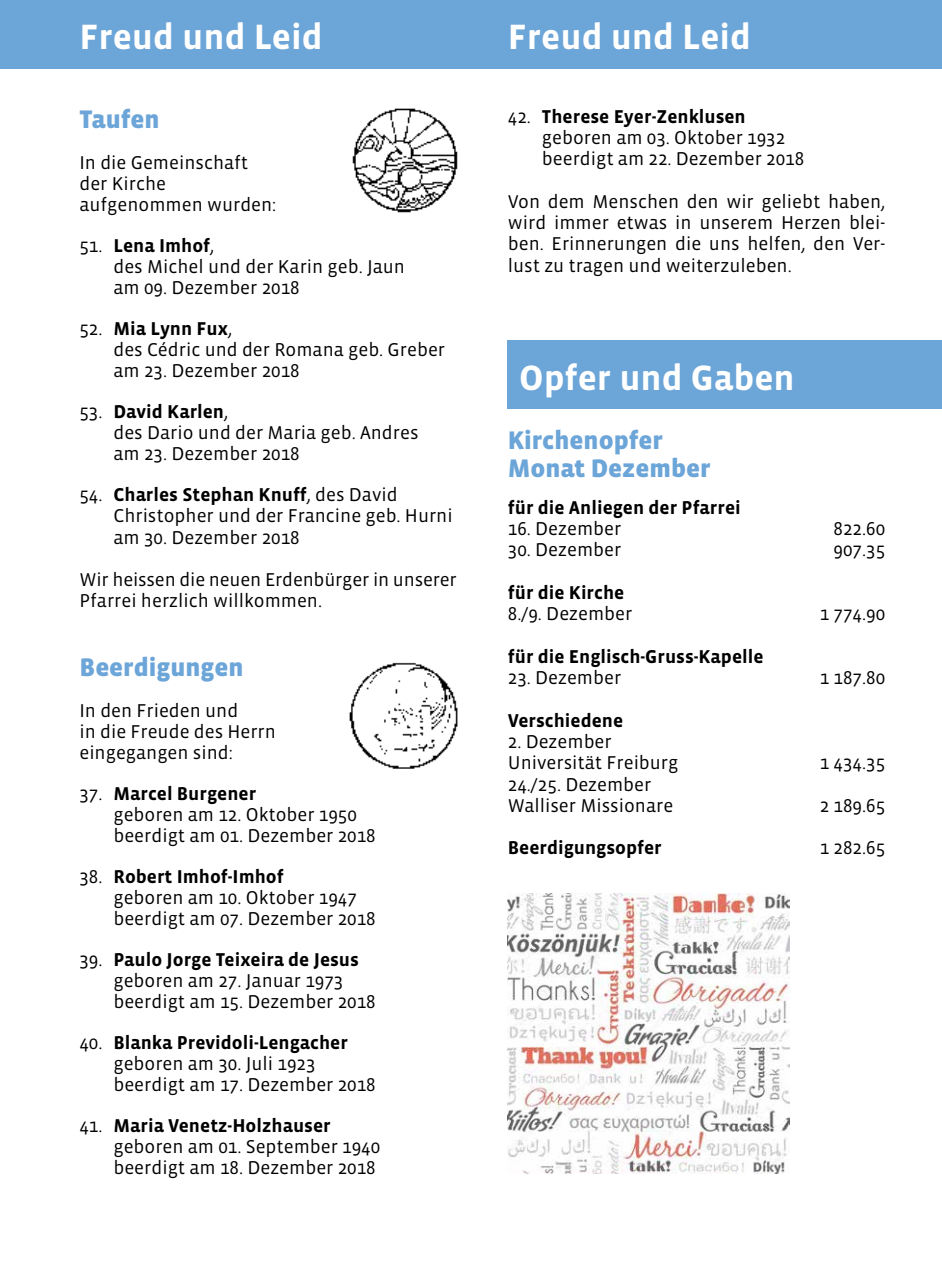
<style>
.page{position:relative;width:942px;height:1276px;background:#fff}
.page>*{position:absolute;margin:0;border:0;box-sizing:border-box;transform-origin:0 0}
.t1{font:700 36px "Vista Sans";color:#fff}
.t2{font:900 26px/28.2px "Vista Sans";color:#6ca5d8}
.t3{font:19px/21px "Vista Sans";color:#000}
.t4{font:700 19px "Vista Sans";color:#000}
.s1{font-weight:700}
</style>
<div class="page">
<div style="left:0;top:0;width:941px;height:68px;background:#6ca5d8"></div>
<img style="left:352px;top:108px;width:106px;height:105px">
<img style="left:349px;top:662px;width:109px;height:107px">
<div style="left:507px;top:340px;width:434px;height:68px;background:#6ca5d8"></div>
<img style="left:507px;top:893px;width:282px;height:280px">
<h1 class="t1" style="left:79px;top:19px;width:245px">Freud und Leid</h1>
<h1 class="t1" style="left:507px;top:19px;width:245px">Freud und Leid</h1>
<h2 class="t2" style="left:79px;top:106px;width:82px">Taufen</h2>
<p class="t3" style="left:79px;top:153px;width:198px">In die Gemeinschaft der Kirche aufgenommen wurden:</p>
<p class="t3" style="left:113px;top:236px;width:293px;text-indent:-34px">51. <span class="s1">Lena Imhof</span>,<br>des Michel und der Karin geb. Jaun am 09. Dezember 2018</p>
<p class="t3" style="left:113px;top:319px;width:333px;text-indent:-34px">52. <span class="s1">Mia Lynn Fux</span>,<br>des Cédric und der Romana geb. Greber am 23. Dezember 2018</p>
<p class="t3" style="left:113px;top:402px;width:306px;text-indent:-34px">53. <span class="s1">David Karlen</span>,<br>des Dario und der Maria geb. Andres am 23. Dezember 2018</p>
<p class="t3" style="left:113px;top:485px;width:340px;text-indent:-34px">54. <span class="s1">Charles Stephan Knuff</span>, des David<br>Christopher und der Francine geb. Hurni am 30. Dezember 2018</p>
<p class="t3" style="left:79px;top:569px;width:379px">Wir heissen die neuen Erdenbürger in unserer<br>Pfarrei herzlich willkommen.</p>
<h2 class="t2" style="left:79px;top:653px;width:165px">Beerdigungen</h2>
<p class="t3" style="left:79px;top:700px;width:198px">In den Frieden und<br>in die Freude des Herrn eingegangen sind:</p>
<p class="t3" style="left:113px;top:783px;width:264px;text-indent:-34px">37. <span class="s1">Marcel Burgener<br></span>geboren am 12. Oktober 1950 beerdigt am 01. Dezember 2018</p>
<p class="t3" style="left:113px;top:866px;width:264px;text-indent:-34px">38. <span class="s1">Robert Imhof-Imhof<br></span>geboren am 10. Oktober 1947 beerdigt am 07. Dezember 2018</p>
<p class="t3" style="left:113px;top:949px;width:264px;text-indent:-34px">39. <span class="s1">Paulo Jorge Teixeira de Jesus </span>geboren am 27. Januar 1973 beerdigt am 15. Dezember 2018</p>
<p class="t3" style="left:113px;top:1032px;width:264px;text-indent:-34px">40. <span class="s1">Blanka Previdoli-Lengacher </span>geboren am 30. Juli 1923 beerdigt am 17. Dezember 2018</p>
<p class="t3" style="left:113px;top:1115px;width:268px;text-indent:-34px">41. <span class="s1">Maria Venetz-Holzhauser </span>geboren am 01. September 1940 beerdigt am 18. Dezember 2018</p>
<p class="t3" style="left:541px;top:106px;width:264px;text-indent:-34px">42. <span class="s1">Therese Eyer-Zenklusen </span>geboren am 03. Oktober 1932 beerdigt am 22. Dezember 2018</p>
<p class="t3" style="left:507px;top:191px;width:379px;text-align:justify">Von dem Menschen den wir geliebt haben, wird immer etwas in unserem Herzen blei&shy;ben. Erinnerungen die uns helfen, den Ver&shy;lust zu tragen und weiterzuleben.</p>
<h1 class="t1" style="left:519px;top:359px;width:277px">Opfer und Gaben</h1>
<h2 class="t2" style="left:507px;top:427px;width:204px">Kirchenopfer<br>Monat Dezember</h2>
<p class="t4" style="left:507px;top:498px;width:234px">für die Anliegen der Pfarrei</p>
<p class="t3" style="left:507px;top:519px;width:115px">16. Dezember</p>
<p class="t3" style="left:833px;top:519px;width:53px">822.60</p>
<p class="t3" style="left:507px;top:540px;width:115px">30. Dezember</p>
<p class="t3" style="left:833px;top:540px;width:53px">907.35</p>
<p class="t4" style="left:507px;top:583px;width:118px">für die Kirche</p>
<p class="t3" style="left:507px;top:604px;width:126px">8./9. Dezember</p>
<p class="t3" style="left:819px;top:604px;width:67px">1 774.90</p>
<p class="t4" style="left:507px;top:647px;width:257px">für die Englisch-Gruss-Kapelle</p>
<p class="t3" style="left:507px;top:667px;width:115px">23. Dezember</p>
<p class="t3" style="left:819px;top:667px;width:67px">1 187.80</p>
<p class="t4" style="left:507px;top:710px;width:117px">Verschiedene</p>
<p class="t3" style="left:507px;top:731px;width:172px">2. Dezember<br>Universität Freiburg</p>
<p class="t3" style="left:819px;top:753px;width:67px">1 434.35</p>
<p class="t3" style="left:507px;top:774px;width:167px">24./25. Dezember<br>Walliser Missionare</p>
<p class="t3" style="left:819px;top:795px;width:67px">2 189.65</p>
<p class="t4" style="left:507px;top:838px;width:155px">Beerdigungsopfer</p>
<p class="t3" style="left:819px;top:838px;width:67px">1 282.65</p>
</div>
